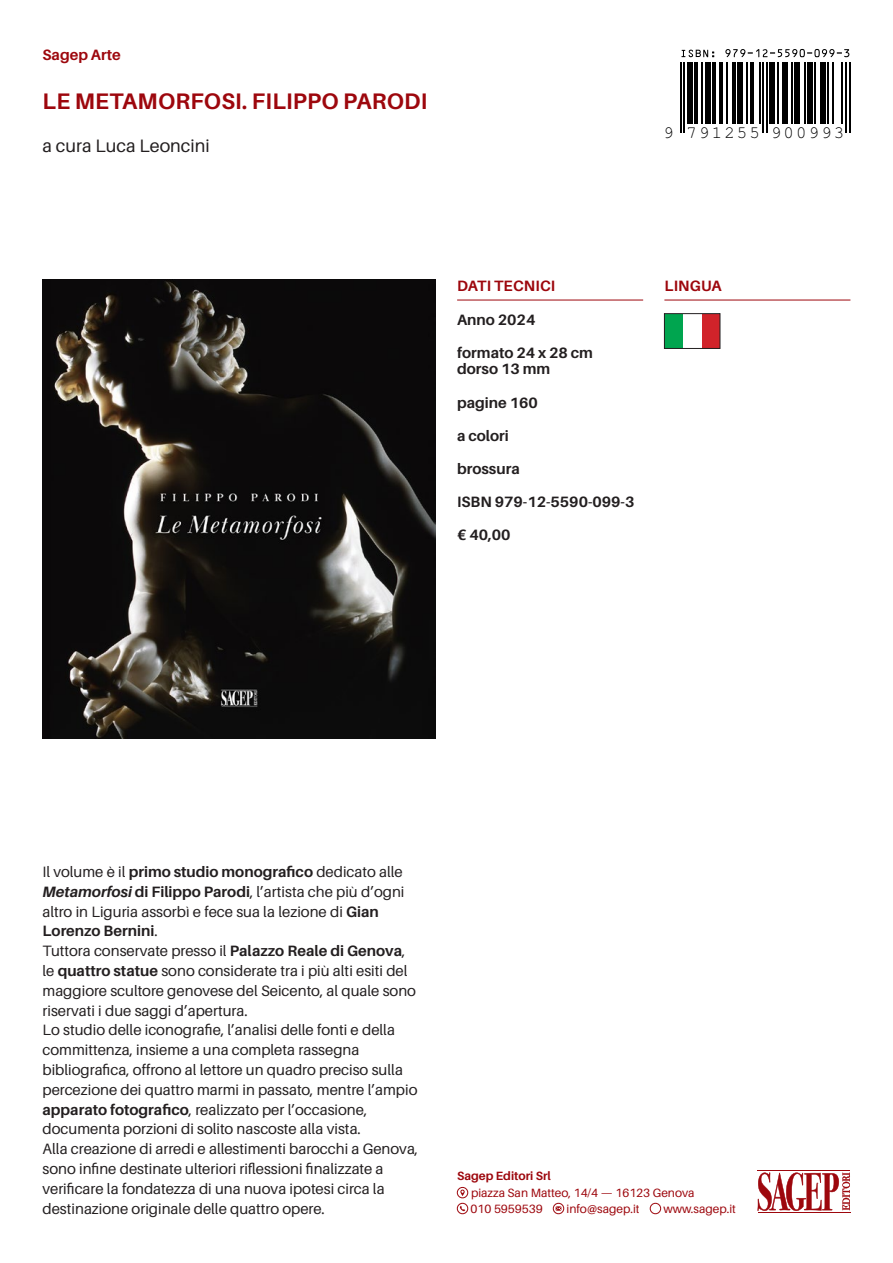
<style>
.page{position:relative;width:893px;height:1263px;background:#fff}
.page>*{position:absolute;margin:0;border:0;box-sizing:border-box;transform-origin:0 0}
.Titolo{font:700 22.5px "Aileron";letter-spacing:.01em;color:#9d070d}
.autore_curatore{font:18px "Aileron";color:#231f20}
.t1{font:17.25px "Helvetica";letter-spacing:.13em;color:#000}
.Testo{font:15px/19.8px "Aileron";color:#231f20}
.Dati_tecnici{font:700 15px "Aileron";color:#231f20}
.Collana{font:700 15px "Aileron";letter-spacing:.01em;color:#9d070d}
.t2{font:12px/16.6px "Aileron";color:#9d070d}
.t3{font:700 12px "Aileron";color:#9d070d}
.s1{font-weight:700}
.s2{font-weight:700;font-style:italic}
</style>
<div class="page">
<svg style="left:757px;top:1172px;width:93px;height:39px"></svg>
<hr style="left:757px;top:1170px;width:93px;height:1px;background:#9d070d">
<hr style="left:758px;top:1212px;width:92px;height:1px;background:#9d070d">
<hr style="left:457px;top:300px;width:186px;height:1px;background:#9d070d">
<div style="left:664px;top:314px;width:56px;height:34px;background:#00a54f"></div>
<div style="left:693px;top:314px;width:27px;height:34px;background:#d1232a"></div>
<div style="left:683px;top:314px;width:19px;height:34px;background:#fff"></div>
<div style="left:664px;top:313px;width:56px;height:36px;border:1px solid #231f20"></div>
<hr style="left:664px;top:300px;width:186px;height:1px;background:#9d070d">
<svg style="left:460px;top:1189px;width:5px;height:7px"></svg>
<div style="left:457px;top:1187px;width:11px;height:11px;border:1px solid #9d070d;border-radius:50%"></div>
<svg style="left:460px;top:1206px;width:5px;height:5px"></svg>
<div style="left:457px;top:1203px;width:11px;height:11px;border:1px solid #9d070d;border-radius:50%"></div>
<svg style="left:556px;top:1206px;width:5px;height:5px"></svg>
<div style="left:553px;top:1203px;width:11px;height:11px;border:1px solid #9d070d;border-radius:50%"></div>
<div style="left:650px;top:1203px;width:11px;height:11px;border:1px solid #9d070d;border-radius:50%"></div>
<svg style="left:681px;top:50px;width:33px;height:7px"></svg>
<svg style="left:725px;top:49px;width:124px;height:8px"></svg>
<hr style="left:680px;top:62px;width:1px;height:71px;background:#000">
<hr style="left:683px;top:62px;width:2px;height:71px;background:#000">
<div style="left:687px;top:62px;width:5px;height:62px;background:#000"></div>
<hr style="left:694px;top:62px;width:4px;height:62px;background:#000">
<hr style="left:701px;top:62px;width:2px;height:62px;background:#000">
<div style="left:705px;top:62px;width:5px;height:62px;background:#000"></div>
<hr style="left:712px;top:62px;width:4px;height:62px;background:#000">
<hr style="left:719px;top:62px;width:4px;height:62px;background:#000">
<hr style="left:727px;top:62px;width:1px;height:62px;background:#000">
<hr style="left:732px;top:62px;width:3px;height:62px;background:#000">
<div style="left:737px;top:62px;width:6px;height:62px;background:#000"></div>
<hr style="left:746px;top:62px;width:2px;height:62px;background:#000">
<hr style="left:750px;top:62px;width:3px;height:62px;background:#000">
<hr style="left:759px;top:62px;width:2px;height:62px;background:#000">
<hr style="left:762px;top:62px;width:2px;height:71px;background:#000">
<hr style="left:766px;top:62px;width:2px;height:71px;background:#000">
<div style="left:770px;top:62px;width:5px;height:62px;background:#000"></div>
<hr style="left:777px;top:62px;width:2px;height:62px;background:#000">
<div style="left:782px;top:62px;width:5px;height:62px;background:#000"></div>
<hr style="left:791px;top:62px;width:2px;height:62px;background:#000">
<div style="left:795px;top:62px;width:5px;height:62px;background:#000"></div>
<hr style="left:804px;top:62px;width:1px;height:62px;background:#000">
<div style="left:807px;top:62px;width:6px;height:62px;background:#000"></div>
<hr style="left:814px;top:62px;width:2px;height:62px;background:#000">
<div style="left:820px;top:62px;width:5px;height:62px;background:#000"></div>
<hr style="left:827px;top:62px;width:2px;height:62px;background:#000">
<hr style="left:832px;top:62px;width:2px;height:62px;background:#000">
<hr style="left:841px;top:62px;width:2px;height:62px;background:#000">
<hr style="left:845px;top:62px;width:2px;height:71px;background:#000">
<hr style="left:849px;top:62px;width:1px;height:71px;background:#000">
<img style="left:43px;top:280px;width:393px;height:458px">
<p class="Collana" style="left:43px;top:47px;width:80px">Sagep Arte</p>
<p class="Titolo" style="left:43px;top:89px;width:386px">LE METAMORFOSI. FILIPPO PARODI</p>
<p class="autore_curatore" style="left:43px;top:136px;width:169px">a cura Luca Leoncini</p>
<p class="t1" style="left:663px;top:122px;width:182px">9 791255 900993</p>
<p class="Collana" style="left:457px;top:278px;width:100px">DATI TECNICI</p>
<p class="Collana" style="left:664px;top:278px;width:59px">LINGUA</p>
<p class="Dati_tecnici" style="left:457px;top:311px;width:80px">Anno 2024</p>
<p class="Dati_tecnici" style="left:457px;top:344px;width:137px">formato 24 x 28 cm</p>
<p class="Dati_tecnici" style="left:457px;top:361px;width:95px">dorso 13 mm</p>
<p class="Dati_tecnici" style="left:457px;top:394px;width:82px">pagine 160</p>
<p class="Dati_tecnici" style="left:457px;top:427px;width:53px">a colori</p>
<p class="Dati_tecnici" style="left:457px;top:460px;width:64px">brossura</p>
<p class="Dati_tecnici" style="left:457px;top:493px;width:179px">ISBN 979-12-5590-099-3</p>
<p class="Dati_tecnici" style="left:457px;top:526px;width:55px">€ 40,00</p>
<p class="Testo" style="left:43px;top:862px;width:363px">Il volume è il <span class="s1">primo studio monografico</span> dedicato alle <span class="s2">Metamorfosi</span> <span class="s1">di Filippo Parodi</span>, l’artista che più d’ogni altro in Liguria assorbì e fece sua la lezione di <span class="s1">Gian Lorenzo Bernini</span>.</p>
<p class="Testo" style="left:43px;top:941px;width:375px">Tuttora conservate presso il <span class="s1">Palazzo Reale di Genova</span>, le <span class="s1">quattro statue</span> sono considerate tra i più alti esiti del maggiore scultore genovese del Seicento, al quale sono riservati i due saggi d’apertura.</p>
<p class="Testo" style="left:43px;top:1020px;width:376px">Lo studio delle iconografie, l’analisi delle fonti e della committenza, insieme a una completa rassegna bibliografica, offrono al lettore un quadro preciso sulla percezione dei quattro marmi in passato, mentre l’ampio <span class="s1">apparato fotografico</span>, realizzato per l’occasione, documenta porzioni di solito nascoste alla vista.</p>
<p class="Testo" style="left:43px;top:1139px;width:377px">Alla creazione di arredi e allestimenti barocchi a Genova, sono infine destinate ulteriori riflessioni finalizzate a verificare la fondatezza di una nuova ipotesi circa la destinazione originale delle quattro opere.</p>
<p class="t3" style="left:457px;top:1169px;width:95px">Sagep Editori Srl</p>
<p class="t2" style="left:470px;top:1184px;width:226px">piazza San Matteo, 14/4 — 16123 Genova<br>010 5959539</p>
<p class="t2" style="left:566px;top:1201px;width:75px">info@sagep.it</p>
<p class="t2" style="left:663px;top:1201px;width:74px">www.sagep.it</p>
</div>
